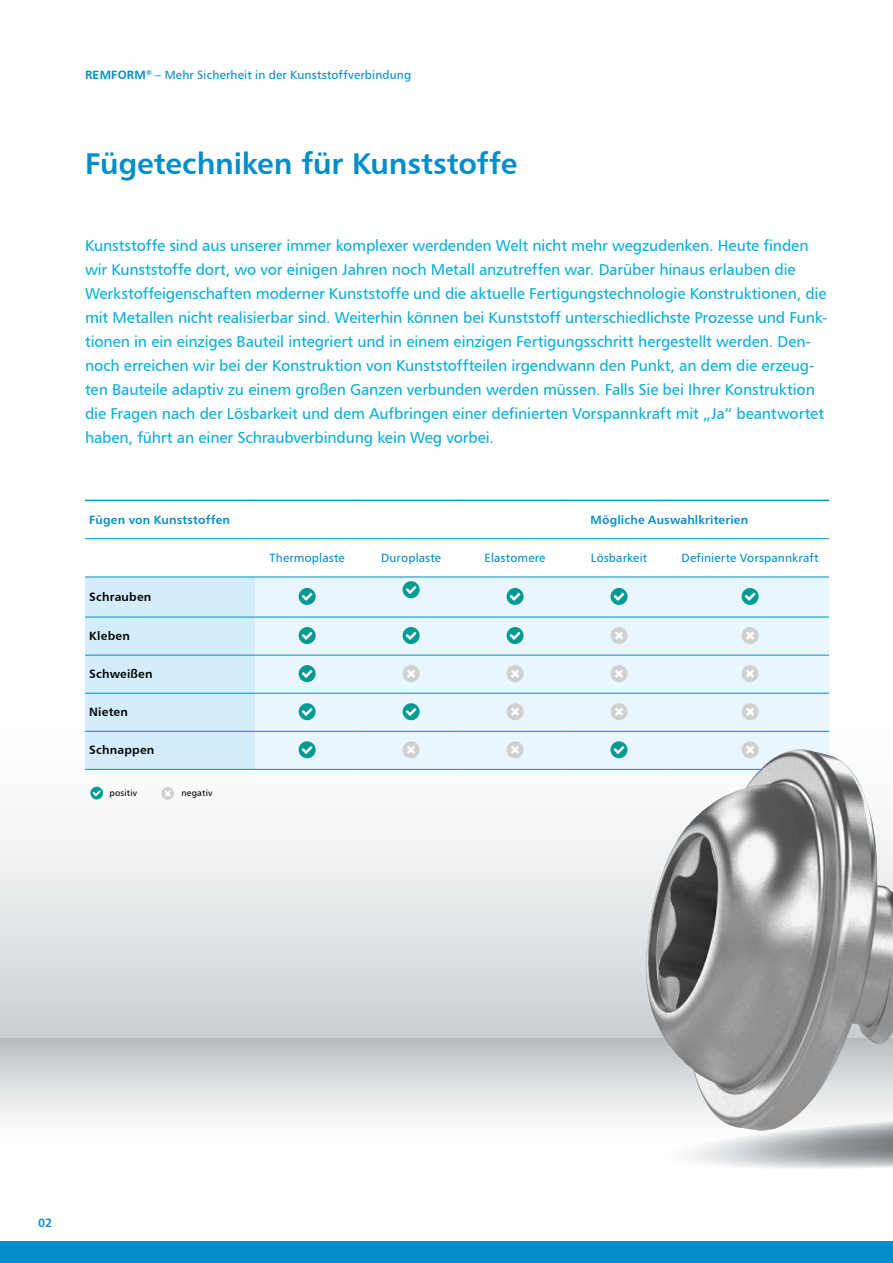
<style>
.page{position:relative;width:893px;height:1263px;background:#fff}
.page>*{position:absolute;margin:0;border:0;box-sizing:border-box;transform-origin:0 0}
.t1{font:30px "Humanist 777 BT Bold B";letter-spacing:-.005em;color:#008dca}
.t2{font:15.75px/24px "Humanist 777 BT Roman B";letter-spacing:-.01em;color:#08addc}
.t3{font:12px "Humanist 777 BT Roman B";letter-spacing:.015em;color:#008dca}
.t4{font:12px "Humanist 777 BT Bold B";letter-spacing:.015em;color:#008dca}
.t5{font:12px "Humanist 777 BT Bold B";letter-spacing:.015em;color:#000}
.t6{font:9px "Humanist 777 BT Roman B";letter-spacing:.02em;color:#000}
.s1{font-family:"Humanist 777 BT Bold B"}
</style>
<div class="page">
<div style="left:0;top:1242px;width:893px;height:21px;background:#008dca"></div>
<div style="left:0;top:1037px;width:893px;height:113px;background:linear-gradient(to bottom,#bbc0c3,#fff)"></div>
<div style="left:0;top:710px;width:893px;height:327px;background:linear-gradient(to bottom,#fff,#ced3d6)"></div>
<svg style="left:658px;top:1131px;width:235px;height:38px"></svg>
<svg style="left:90px;top:787px;width:13px;height:12px"></svg>
<svg style="left:93px;top:790px;width:8px;height:6px"></svg>
<div style="left:161px;top:787px;width:13px;height:13px;background:#cfd0d0;border-radius:50%"></div>
<svg style="left:165px;top:790px;width:6px;height:7px"></svg>
<svg style="left:85px;top:501px;width:744px;height:1px"></svg>
<div style="left:85px;top:578px;width:170px;height:191px;background:#d4edfc"></div>
<div style="left:255px;top:578px;width:574px;height:191px;background:#eaf6fe"></div>
<hr style="left:85px;top:500px;width:170px;height:1px;background:#008dca">
<hr style="left:255px;top:500px;width:104px;height:1px;background:#008dca">
<hr style="left:359px;top:500px;width:104px;height:1px;background:#008dca">
<hr style="left:463px;top:500px;width:104px;height:1px;background:#008dca">
<hr style="left:567px;top:500px;width:104px;height:1px;background:#008dca">
<hr style="left:671px;top:500px;width:158px;height:1px;background:#008dca">
<hr style="left:85px;top:538px;width:170px;height:1px;background:#008dca">
<hr style="left:255px;top:538px;width:104px;height:1px;background:#008dca">
<hr style="left:359px;top:538px;width:104px;height:1px;background:#008dca">
<hr style="left:463px;top:538px;width:104px;height:1px;background:#008dca">
<hr style="left:567px;top:538px;width:104px;height:1px;background:#008dca">
<hr style="left:671px;top:538px;width:158px;height:1px;background:#008dca">
<hr style="left:85px;top:617px;width:170px;height:1px;background:#008dca">
<hr style="left:255px;top:617px;width:104px;height:1px;background:#008dca">
<hr style="left:359px;top:617px;width:104px;height:1px;background:#008dca">
<hr style="left:463px;top:617px;width:104px;height:1px;background:#008dca">
<hr style="left:567px;top:617px;width:104px;height:1px;background:#008dca">
<hr style="left:671px;top:617px;width:158px;height:1px;background:#008dca">
<hr style="left:85px;top:655px;width:170px;height:1px;background:#008dca">
<hr style="left:255px;top:655px;width:104px;height:1px;background:#008dca">
<hr style="left:359px;top:655px;width:104px;height:1px;background:#008dca">
<hr style="left:463px;top:655px;width:104px;height:1px;background:#008dca">
<hr style="left:567px;top:655px;width:104px;height:1px;background:#008dca">
<hr style="left:671px;top:655px;width:158px;height:1px;background:#008dca">
<hr style="left:85px;top:693px;width:170px;height:1px;background:#008dca">
<hr style="left:255px;top:693px;width:104px;height:1px;background:#008dca">
<hr style="left:359px;top:693px;width:104px;height:1px;background:#008dca">
<hr style="left:463px;top:693px;width:104px;height:1px;background:#008dca">
<hr style="left:567px;top:693px;width:104px;height:1px;background:#008dca">
<hr style="left:671px;top:693px;width:158px;height:1px;background:#008dca">
<hr style="left:85px;top:731px;width:170px;height:1px;background:#008dca">
<hr style="left:255px;top:731px;width:104px;height:1px;background:#008dca">
<hr style="left:359px;top:731px;width:104px;height:1px;background:#008dca">
<hr style="left:463px;top:731px;width:104px;height:1px;background:#008dca">
<hr style="left:567px;top:731px;width:104px;height:1px;background:#008dca">
<hr style="left:671px;top:731px;width:158px;height:1px;background:#008dca">
<hr style="left:85px;top:769px;width:170px;height:1px;background:#008dca">
<hr style="left:255px;top:769px;width:104px;height:1px;background:#008dca">
<hr style="left:359px;top:769px;width:104px;height:1px;background:#008dca">
<hr style="left:463px;top:769px;width:104px;height:1px;background:#008dca">
<hr style="left:567px;top:769px;width:104px;height:1px;background:#008dca">
<hr style="left:85px;top:577px;width:170px;height:1px;background:#008dca">
<hr style="left:255px;top:577px;width:104px;height:1px;background:#008dca">
<hr style="left:359px;top:577px;width:104px;height:1px;background:#008dca">
<hr style="left:463px;top:577px;width:104px;height:1px;background:#008dca">
<hr style="left:567px;top:577px;width:104px;height:1px;background:#008dca">
<hr style="left:671px;top:577px;width:158px;height:1px;background:#008dca">
<div style="left:299px;top:588px;width:17px;height:17px;background:#009a93;border-radius:50%"></div>
<svg style="left:302px;top:592px;width:11px;height:9px"></svg>
<div style="left:403px;top:581px;width:17px;height:17px;background:#009a93;border-radius:50%"></div>
<svg style="left:406px;top:586px;width:11px;height:8px"></svg>
<div style="left:507px;top:588px;width:17px;height:17px;background:#009a93;border-radius:50%"></div>
<svg style="left:509px;top:592px;width:12px;height:9px"></svg>
<div style="left:610px;top:588px;width:17px;height:17px;background:#009a93;border-radius:50%"></div>
<svg style="left:613px;top:592px;width:12px;height:9px"></svg>
<div style="left:742px;top:588px;width:17px;height:17px;background:#009a93;border-radius:50%"></div>
<svg style="left:744px;top:592px;width:12px;height:9px"></svg>
<div style="left:299px;top:627px;width:17px;height:17px;background:#009a93;border-radius:50%"></div>
<svg style="left:302px;top:632px;width:11px;height:8px"></svg>
<div style="left:403px;top:627px;width:17px;height:17px;background:#009a93;border-radius:50%"></div>
<svg style="left:406px;top:632px;width:11px;height:8px"></svg>
<div style="left:507px;top:627px;width:17px;height:17px;background:#009a93;border-radius:50%"></div>
<svg style="left:509px;top:632px;width:12px;height:8px"></svg>
<div style="left:610px;top:627px;width:17px;height:17px;background:#cfd0d0;border-radius:50%"></div>
<svg style="left:615px;top:631px;width:8px;height:9px"></svg>
<div style="left:742px;top:627px;width:17px;height:17px;background:#cfd0d0;border-radius:50%"></div>
<svg style="left:746px;top:631px;width:8px;height:9px"></svg>
<div style="left:299px;top:665px;width:17px;height:17px;background:#009a93;border-radius:50%"></div>
<svg style="left:302px;top:670px;width:11px;height:8px"></svg>
<div style="left:403px;top:665px;width:17px;height:17px;background:#cfd0d0;border-radius:50%"></div>
<svg style="left:407px;top:669px;width:8px;height:9px"></svg>
<div style="left:507px;top:665px;width:17px;height:17px;background:#cfd0d0;border-radius:50%"></div>
<svg style="left:511px;top:669px;width:8px;height:9px"></svg>
<div style="left:610px;top:665px;width:17px;height:17px;background:#cfd0d0;border-radius:50%"></div>
<svg style="left:615px;top:669px;width:8px;height:9px"></svg>
<div style="left:742px;top:665px;width:17px;height:17px;background:#cfd0d0;border-radius:50%"></div>
<svg style="left:746px;top:669px;width:8px;height:9px"></svg>
<div style="left:299px;top:703px;width:17px;height:17px;background:#009a93;border-radius:50%"></div>
<svg style="left:302px;top:708px;width:11px;height:8px"></svg>
<div style="left:403px;top:703px;width:17px;height:17px;background:#009a93;border-radius:50%"></div>
<svg style="left:406px;top:708px;width:11px;height:8px"></svg>
<div style="left:507px;top:703px;width:17px;height:17px;background:#cfd0d0;border-radius:50%"></div>
<svg style="left:511px;top:707px;width:8px;height:9px"></svg>
<div style="left:610px;top:703px;width:17px;height:17px;background:#cfd0d0;border-radius:50%"></div>
<svg style="left:615px;top:707px;width:8px;height:9px"></svg>
<div style="left:742px;top:703px;width:17px;height:17px;background:#cfd0d0;border-radius:50%"></div>
<svg style="left:746px;top:707px;width:8px;height:9px"></svg>
<div style="left:299px;top:741px;width:17px;height:17px;background:#009a93;border-radius:50%"></div>
<svg style="left:302px;top:746px;width:11px;height:8px"></svg>
<div style="left:403px;top:741px;width:17px;height:17px;background:#cfd0d0;border-radius:50%"></div>
<svg style="left:407px;top:746px;width:8px;height:8px"></svg>
<div style="left:507px;top:741px;width:17px;height:17px;background:#cfd0d0;border-radius:50%"></div>
<svg style="left:511px;top:746px;width:8px;height:8px"></svg>
<div style="left:610px;top:741px;width:17px;height:17px;background:#009a93;border-radius:50%"></div>
<svg style="left:613px;top:746px;width:12px;height:8px"></svg>
<div style="left:742px;top:741px;width:17px;height:17px;background:#cfd0d0;border-radius:50%"></div>
<svg style="left:746px;top:746px;width:8px;height:3px"></svg>
<img style="left:645px;top:749px;width:248px;height:382px">
<p class="t3" style="left:85px;top:67px;width:328px"><span class="s1">REMFORM</span><sup>®</sup> – Mehr Sicherheit in der Kunststoffverbindung</p>
<h1 class="t1" style="left:85px;top:145px;width:434px">Fügetechniken für Kunststoffe</h1>
<p class="t2" style="left:85px;top:233px;width:744px">Kunststoffe sind aus unserer immer komplexer werdenden Welt nicht mehr wegzudenken. Heute finden wir Kunststoffe dort, wo vor einigen Jahren noch Metall anzutreffen war. Darüber hinaus erlauben die Werkstoffeigenschaften moderner Kunststoffe und die aktuelle Fertigungstechnologie Konstruktionen, die mit Metallen nicht realisierbar sind. Weiterhin können bei Kunststoff unterschiedlichste Prozesse und Funk&shy;tionen in ein einziges Bauteil integriert und in einem einzigen Fertigungsschritt hergestellt werden. Den&shy;noch erreichen wir bei der Konstruktion von Kunststoffteilen irgendwann den Punkt, an dem die erzeug&shy;ten Bauteile adaptiv zu einem großen Ganzen verbunden werden müssen. Falls Sie bei Ihrer Konstruktion die Fragen nach der Lösbarkeit und dem Aufbringen einer definierten Vorspannkraft mit „Ja“ beantwortet haben, führt an einer Schraubverbindung kein Weg vorbei.</p>
<p class="t4" style="left:89px;top:512px;width:142px">Fügen von Kunststoffen</p>
<p class="t4" style="left:590px;top:512px;width:159px">Mögliche Auswahlkriterien</p>
<p class="t3" style="left:269px;top:550px;width:77px">Thermoplaste</p>
<p class="t3" style="left:381px;top:550px;width:62px">Duroplaste</p>
<p class="t3" style="left:485px;top:550px;width:62px">Elastomere</p>
<p class="t3" style="left:591px;top:550px;width:58px">Lösbarkeit</p>
<p class="t3" style="left:682px;top:550px;width:138px">Definierte Vorspannkraft</p>
<p class="t5" style="left:89px;top:589px;width:64px">Schrauben</p>
<p class="t5" style="left:89px;top:628px;width:42px">Kleben</p>
<p class="t5" style="left:89px;top:666px;width:65px">Schweißen</p>
<p class="t5" style="left:89px;top:704px;width:40px">Nieten</p>
<p class="t5" style="left:89px;top:743px;width:67px">Schnappen</p>
<p class="t6" style="left:109px;top:787px;width:29px">positiv</p>
<p class="t6" style="left:181px;top:787px;width:33px">negativ</p>
<p class="t4" style="left:38px;top:1215px;width:16px">02</p>
</div>
